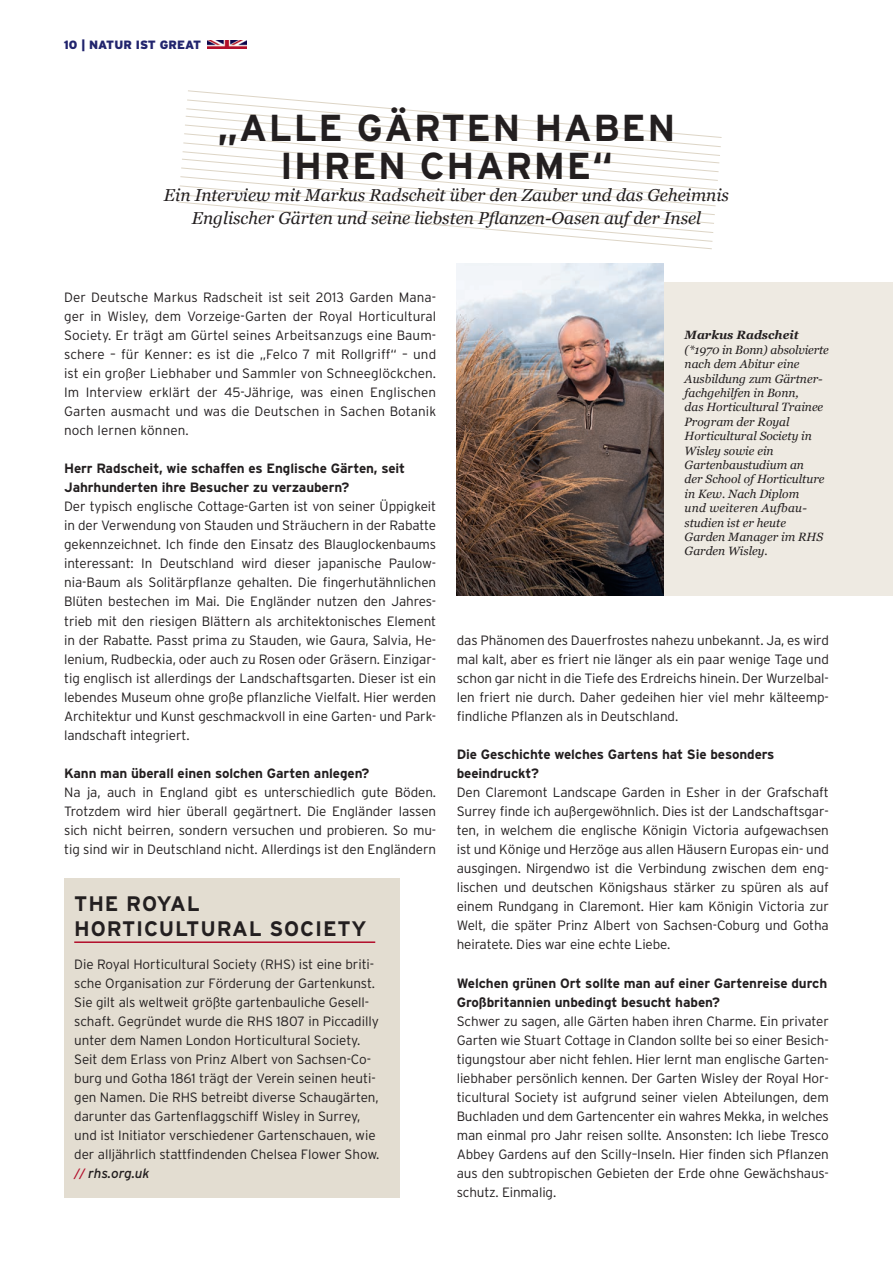
<style>
.page{position:relative;width:893px;height:1263px;background:#fff}
.page>*{position:absolute;margin:0;border:0;box-sizing:border-box;transform-origin:0 0}
.t1{font:700 37.5px/37.5px "Interstate";letter-spacing:.04em;color:#231f20;text-align:center}
.t2{font:700 21px/25.2px "Interstate";letter-spacing:.04em;color:#231f20}
.t3{font:italic 17.25px/22.5px "Georgia";color:#231f20;text-align:center}
.t4{font:300 13.5px/19px "Interstate";letter-spacing:-.005em;color:#231f20;text-align:justify}
.t5{font:700 13.5px/19px "Interstate";letter-spacing:-.005em;color:#231f20}
.t6{font:italic 12px/14.4px "Georgia";color:#231f20}
.t7{font:900 12px "Interstate";color:#21246d}
.t8{font:italic 700 12px "Georgia";color:#231f20}
.s1{font-weight:400;font-style:italic;font-size:12px;color:#b20d2a}
.s2{font-weight:400;font-style:italic}
</style>
<div class="page">
<div style="left:64px;top:878px;width:336px;height:320px;background:#e3ddd1"></div>
<div style="left:643px;top:282px;width:250px;height:314px;background:#eeeae2"></div>
<svg style="left:178px;top:90px;width:544px;height:160px"></svg>
<hr style="left:74px;top:941px;width:301px;height:2px;background:#b20d2a">
<img style="left:457px;top:263px;width:206px;height:333px">
<img style="left:208px;top:40px;width:39px;height:9px">
<p class="t7" style="left:64px;top:38px;width:139px">10 | NATUR IST GREAT</p>
<h1 class="t1" style="left:217px;top:109px;width:459px">„ALLE GÄRTEN HABEN<br>IHREN CHARME“</h1>
<p class="t3" style="left:164px;top:184px;width:566px">Ein Interview mit Markus Radscheit über den Zauber und das Geheimnis<br>Englischer Gärten und seine liebsten Pflanzen-Oasen auf der Insel</p>
<p class="t4" style="left:64px;top:287px;width:374px">Der Deutsche Markus Radscheit ist seit 2013 Garden Mana&shy;ger in Wisley, dem Vorzeige-Garten der Royal Horticultural Society. Er trägt am Gürtel seines Arbeitsanzugs eine Baum&shy;schere – für Kenner: es ist die „Felco 7 mit Rollgriff“ – und ist ein großer Liebhaber und Sammler von Schneeglöckchen.<br>Im Interview erklärt der 45-Jährige, was einen Englischen Garten ausmacht und was die Deutschen in Sachen Botanik noch lernen können.</p>
<p class="t5" style="left:64px;top:459px;width:343px">Herr Radscheit, wie schaffen es Englische Gärten, seit<br>Jahrhunderten ihre Besucher zu verzaubern?</p>
<p class="t4" style="left:64px;top:497px;width:374px">Der typisch englische Cottage-Garten ist von seiner Üppigkeit in der Verwendung von Stauden und Sträuchern in der Rabatte gekennzeichnet. Ich finde den Einsatz des Blauglockenbaums interessant: In Deutschland wird dieser japanische Paulow&shy;nia-Baum als Solitärpflanze gehalten. Die fingerhutähnlichen Blüten bestechen im Mai. Die Engländer nutzen den Jahres&shy;trieb mit den riesigen Blättern als architektonisches Element in der Rabatte. Passt prima zu Stauden, wie Gaura, Salvia, He&shy;lenium, Rudbeckia, oder auch zu Rosen oder Gräsern. Einzigar&shy;tig englisch ist allerdings der Landschaftsgarten. Dieser ist ein lebendes Museum ohne große pflanzliche Vielfalt. Hier werden Architektur und Kunst geschmackvoll in eine Garten- und Park&shy;landschaft integriert.</p>
<p class="t5" style="left:64px;top:763px;width:307px">Kann man überall einen solchen Garten anlegen?</p>
<p class="t4" style="left:64px;top:782px;width:374px">Na ja, auch in England gibt es unterschiedlich gute Böden.<br>Trotzdem wird hier überall gegärtnert. Die Engländer lassen sich nicht beirren, sondern versuchen und probieren. So mu&shy;tig sind wir in Deutschland nicht. Allerdings ist den Engländern</p>
<h2 class="t2" style="left:74px;top:890px;width:294px">THE ROYAL<br>HORTICULTURAL SOCIETY</h2>
<p class="t4" style="left:74px;top:954px;width:307px;text-align:left">Die Royal Horticultural Society (RHS) ist eine briti&shy;sche Organisation zur Förderung der Gartenkunst.<br>Sie gilt als weltweit größte gartenbauliche Gesell&shy;schaft. Gegründet wurde die RHS 1807 in Piccadilly unter dem Namen London Horticultural Society.<br>Seit dem Erlass von Prinz Albert von Sachsen-Co&shy;burg und Gotha 1861 trägt der Verein seinen heuti&shy;gen Namen. Die RHS betreibt diverse Schaugärten, darunter das Gartenflaggschiff Wisley in Surrey, und ist Initiator verschiedener Gartenschauen, wie der alljährlich stattfindenden Chelsea Flower Show. <span class="s1">//</span> <span class="s2">rhs.org.uk</span></p>
<p class="t8" style="left:685px;top:327px;width:116px">Markus Radscheit</p>
<p class="t6" style="left:685px;top:343px;width:146px">(*1970 in Bonn) absolvierte nach dem Abitur eine<br>Ausbildung zum Gärtner&shy;fachgehilfen in Bonn,<br>das Horticultural Trainee<br>Program der Royal<br>Horticultural Society in<br>Wisley sowie ein<br>Gartenbaustudium an<br>der School of Horticulture in Kew. Nach Diplom<br>und weiteren Aufbau&shy;studien ist er heute<br>Garden Manager im RHS<br>Garden Wisley.</p>
<p class="t4" style="left:457px;top:630px;width:374px">das Phänomen des Dauerfrostes nahezu unbekannt. Ja, es wird mal kalt, aber es friert nie länger als ein paar wenige Tage und schon gar nicht in die Tiefe des Erdreichs hinein. Der Wurzelbal&shy;len friert nie durch. Daher gedeihen hier viel mehr kälteemp&shy;findliche Pflanzen als in Deutschland.</p>
<p class="t5" style="left:457px;top:744px;width:319px">Die Geschichte welches Gartens hat Sie besonders beeindruckt?</p>
<p class="t4" style="left:457px;top:783px;width:374px">Den Claremont Landscape Garden in Esher in der Grafschaft Surrey finde ich außergewöhnlich. Dies ist der Landschaftsgar&shy;ten, in welchem die englische Königin Victoria aufgewachsen ist und Könige und Herzöge aus allen Häusern Europas ein- und ausgingen. Nirgendwo ist die Verbindung zwischen dem eng&shy;lischen und deutschen Königshaus stärker zu spüren als auf einem Rundgang in Claremont. Hier kam Königin Victoria zur Welt, die später Prinz Albert von Sachsen-Coburg und Gotha heiratete. Dies war eine echte Liebe.</p>
<p class="t5" style="left:457px;top:973px;width:372px">Welchen grünen Ort sollte man auf einer Gartenreise durch<br>Großbritannien unbedingt besucht haben?</p>
<p class="t4" style="left:457px;top:1011px;width:374px">Schwer zu sagen, alle Gärten haben ihren Charme. Ein privater Garten wie Stuart Cottage in Clandon sollte bei so einer Besich&shy;tigungstour aber nicht fehlen. Hier lernt man englische Garten&shy;liebhaber persönlich kennen. Der Garten Wisley der Royal Hor&shy;ticultural Society ist aufgrund seiner vielen Abteilungen, dem Buchladen und dem Gartencenter ein wahres Mekka, in welches man einmal pro Jahr reisen sollte. Ansonsten: Ich liebe Tresco Abbey Gardens auf den Scilly–Inseln. Hier finden sich Pflanzen aus den subtropischen Gebieten der Erde ohne Gewächshaus&shy;schutz. Einmalig.</p>
</div>
